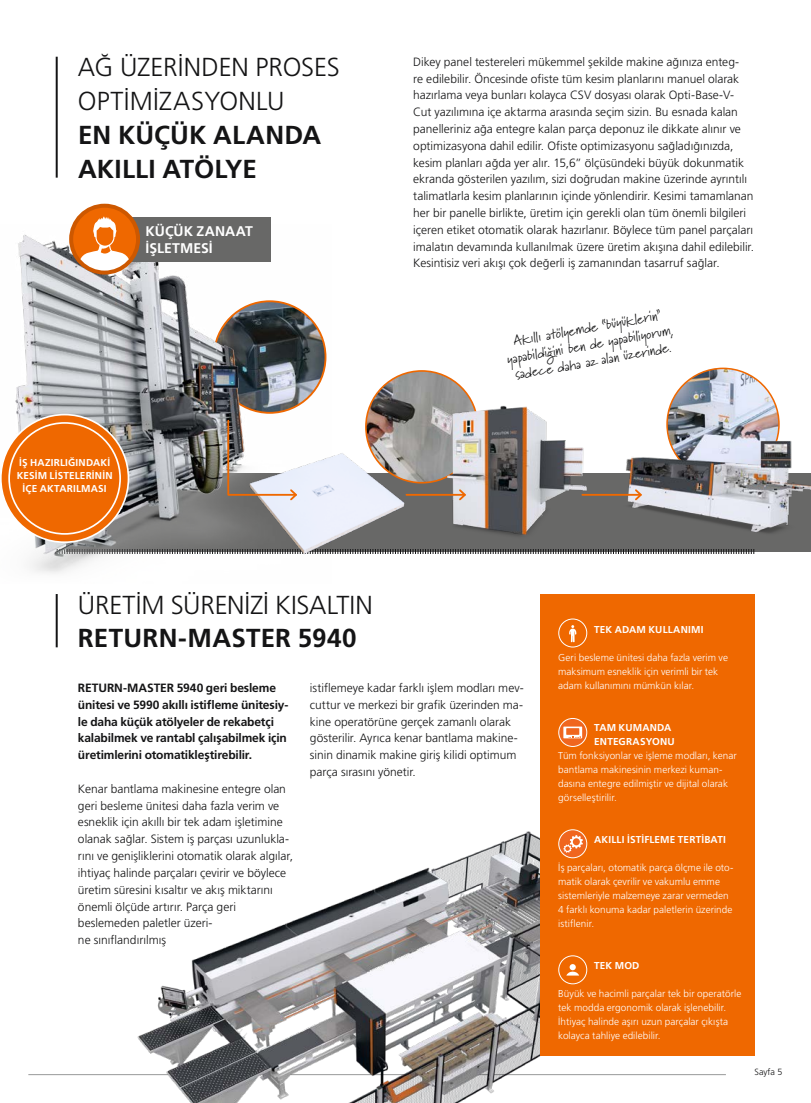
<style>
.page{position:relative;width:811px;height:1103px;background:#fff}
.page>*{position:absolute;margin:0;border:0;box-sizing:border-box;transform-origin:0 0}
.t1{font:300 26px/33.8px "Frutiger LT Pro";color:#141415}
.t2{font:700 26px/33.8px "Frutiger LT Pro";letter-spacing:.005em;color:#141415}
.t3{font:14px/16.8px "Marydale";color:#141415;text-align:center}
.t4{font:700 14px/16.8px "Frutiger LT Pro";letter-spacing:.005em;color:#fff}
.t5{font:300 12px/16.8px "Frutiger LT Pro";color:#141415}
.t6{font:700 12px/16.8px "Frutiger LT Pro";letter-spacing:-.015em;color:#141415}
.t7{font:300 10px/14px "Frutiger LT Pro";color:#fff}
.t8{font:700 10px/13px "Frutiger LT Pro";letter-spacing:.015em;color:#fff}
.t9{font:300 9px "Frutiger LT Pro";color:#141415}
</style>
<div class="page">
<div style="left:67px;top:473px;width:744px;height:78px;background:#686867"></div>
<svg style="left:485px;top:549px;width:269px;height:5px"></svg>
<img style="left:667px;top:368px;width:112px;height:112px;border-radius:56px">
<img style="left:366px;top:371px;width:112px;height:112px;border-radius:56px">
<img style="left:15px;top:224px;width:312px;height:350px">
<hr style="left:28px;top:1074px;width:698px;height:1px;background:#989999">
<img style="left:97px;top:831px;width:584px;height:272px">
<div style="left:540px;top:594px;width:214px;height:461px;background:#ef6800"></div>
<hr style="left:56px;top:57px;width:2px;height:121px;background:#141415">
<div style="left:558px;top:618px;width:29px;height:29px;border:1px solid #fff;border-radius:50%"></div>
<svg style="left:569px;top:625px;width:7px;height:17px"></svg>
<svg style="left:559px;top:718px;width:28px;height:28px"></svg>
<div style="left:563px;top:726px;width:19px;height:12px;background:#fff"></div>
<div style="left:566px;top:728px;width:13px;height:7px;background:#f0661f"></div>
<svg style="left:568px;top:736px;width:13px;height:2px"></svg>
<div style="left:558px;top:718px;width:29px;height:29px;border:1px solid #fff;border-radius:50%"></div>
<svg style="left:559px;top:830px;width:28px;height:28px"></svg>
<div style="left:559px;top:830px;width:27px;height:27px;background:#f0661f;border-radius:50%"></div>
<svg style="left:563px;top:835px;width:20px;height:18px"></svg>
<div style="left:558px;top:829px;width:29px;height:29px;border:1px solid #fff;border-radius:50%"></div>
<div style="left:558px;top:955px;width:29px;height:29px;border:1px solid #fff;border-radius:50%"></div>
<div style="left:569px;top:964px;width:7px;height:6px;background:#fff;border-radius:50%"></div>
<svg style="left:566px;top:971px;width:13px;height:4px"></svg>
<hr style="left:56px;top:594px;width:2px;height:53px;background:#141415">
<div style="left:97px;top:217px;width:173px;height:44px;background:#686867"></div>
<svg style="left:71px;top:206px;width:67px;height:67px"></svg>
<svg style="left:75px;top:216px;width:59px;height:57px;background:#ee9958"></svg>
<div style="left:69px;top:204px;width:71px;height:71px;border:4px solid #cd5800;border-radius:50%"></div>
<div style="left:1px;top:414px;width:127px;height:128px;background:#ef6800;border-radius:50%"></div>
<div style="left:8px;top:422px;width:113px;height:113px;border:2px solid #fff;border-radius:50%"></div>
<img style="left:198px;top:417px;width:287px;height:157px">
<img style="left:618px;top:430px;width:193px;height:103px">
<img style="left:396px;top:404px;width:202px;height:135px">
<svg style="left:226px;top:419px;width:73px;height:83px"></svg>
<hr style="left:406px;top:494px;width:59px;height:2px;background:#ef6800">
<svg style="left:457px;top:487px;width:10px;height:15px"></svg>
<hr style="left:582px;top:494px;width:59px;height:2px;background:#ef6800">
<svg style="left:633px;top:487px;width:10px;height:15px"></svg>
<h1 class="t1" style="left:78px;top:50px;width:263px">AĞ ÜZERİNDEN PROSES<br>OPTIMIZASYONLU</h1>
<h1 class="t2" style="left:78px;top:118px;width:245px">EN KÜÇÜK ALANDA<br>AKILLI ATÖLYE</h1>
<p class="t4" style="left:145px;top:223px;width:109px">KÜÇÜK ZANAAT -IŞLETMESI</p>
<p class="t8" style="left:17px;top:456px;width:97px;text-align:center">İŞ HAZIRLIĞINDAKİ<br>KESİM LİSTELERİNİN<br>İÇE AKTARILMASI</p>
<p class="t5" style="left:413px;top:53px;width:342px">Dikey panel testereleri mükemmel şekilde makine ağınıza enteg-<br>re edilebilir. Öncesinde ofiste tüm kesim planlarını manuel olarak hazırlama veya bunları kolayca CSV dosyası olarak Opti-Base-V-Cut yazılımına içe aktarma arasında seçim sizin. Bu esnada kalan panelleriniz ağa entegre kalan parça deponuz ile dikkate alınır ve optimizasyona dahil edilir. Ofiste optimizasyonu sağladığınızda, kesim planları ağda yer alır. 15,6” ölçüsündeki büyük dokunmatik ekranda gösterilen yazılım, sizi doğrudan makine üzerinde ayrıntılı talimatlarla kesim planlarının içinde yönlendirir. Kesimi tamamlanan her bir panelle birlikte, üretim için gerekli olan tüm önemli bilgileri içeren etiket otomatik olarak hazırlanır. Böylece tüm panel parçaları imalatın devamında kullanılmak üzere üretim akışına dahil edilebilir.<br>Kesintisiz veri akışı çok değerli iş zamanından tasarruf sağlar.</p>
<p class="t3" style="left:503px;top:334px;width:170px;rotate:-10deg">Akıllı atölyemde “büyüklerin” yapabildiğini ben de yapabiliyorum, sadece daha az alan üzerinde.</p>
<h1 class="t1" style="left:78px;top:588px;width:296px">ÜRETIM SÜRENİZİ KISALTIN</h1>
<h1 class="t2" style="left:78px;top:621px;width:280px">RETURN-MASTER 5940</h1>
<p class="t6" style="left:78px;top:679px;width:212px">RETURN-MASTER 5940 geri besleme ünitesi ve 5990 akıllı istifleme ünitesiy&shy;le daha küçük atölyeler de rekabetçi kalabilmek ve rantabl çalışabilmek için üretimlerini otomatikleştirebilir.</p>
<p class="t5" style="left:78px;top:780px;width:217px">Kenar bantlama makinesine entegre olan geri besleme ünitesi daha fazla verim ve esneklik için akıllı bir tek adam işletimine olanak sağlar. Sistem iş parçası uzunlukla&shy;rını ve genişliklerini otomatik olarak algılar, ihtiyaç halinde parçaları çevirir ve böylece üretim süresini kısaltır ve akış miktarını önemli ölçüde artırır. Parça geri beslemeden paletler üzeri-<br>ne sınıflandırılmış</p>
<p class="t5" style="left:310px;top:679px;width:215px">istiflemeye kadar farklı işlem modları mev&shy;cuttur ve merkezi bir grafik üzerinden ma&shy;kine operatörüne gerçek zamanlı olarak gösterilir. Ayrıca kenar bantlama makine&shy;sinin dinamik makine giriş kilidi optimum parça sırasını yönetir.</p>
<p class="t8" style="left:594px;top:622px;width:111px">TEK ADAM KULLANIMI</p>
<p class="t7" style="left:558px;top:650px;width:171px">Geri besleme ünitesi daha fazla verim ve maksimum esneklik için verimli bir tek adam kullanımını mümkün kılar.</p>
<p class="t8" style="left:594px;top:720px;width:82px;line-height:14px">TAM KUMANDA<br>ENTEGRASYONU</p>
<p class="t7" style="left:558px;top:748px;width:180px">Tüm fonksiyonlar ve işleme modları, kenar bantlama makinesinin merkezi kuman&shy;dasına entegre edilmiştir ve dijital olarak görselleştirilir.</p>
<p class="t8" style="left:594px;top:832px;width:133px">AKILLI ISTIFLEME TERTIBATI</p>
<p class="t7" style="left:558px;top:860px;width:177px">İş parçaları, otomatik parça ölçme ile oto&shy;matik olarak çevrilir ve vakumlu emme sistemleriyle malzemeye zarar vermeden 4 farklı konuma kadar paletlerin üzerinde istiflenir.</p>
<p class="t8" style="left:594px;top:958px;width:47px">TEK MOD</p>
<p class="t7" style="left:558px;top:986px;width:185px">Büyük ve hacimli parçalar tek bir operatörle tek modda ergonomik olarak işlenebilir.<br>İhtiyaç halinde aşırı uzun parçalar çıkışta kolayca tahliye edilebilir.</p>
<p class="t9" style="left:754px;top:1066px;width:29px">Sayfa 5</p>
</div>
